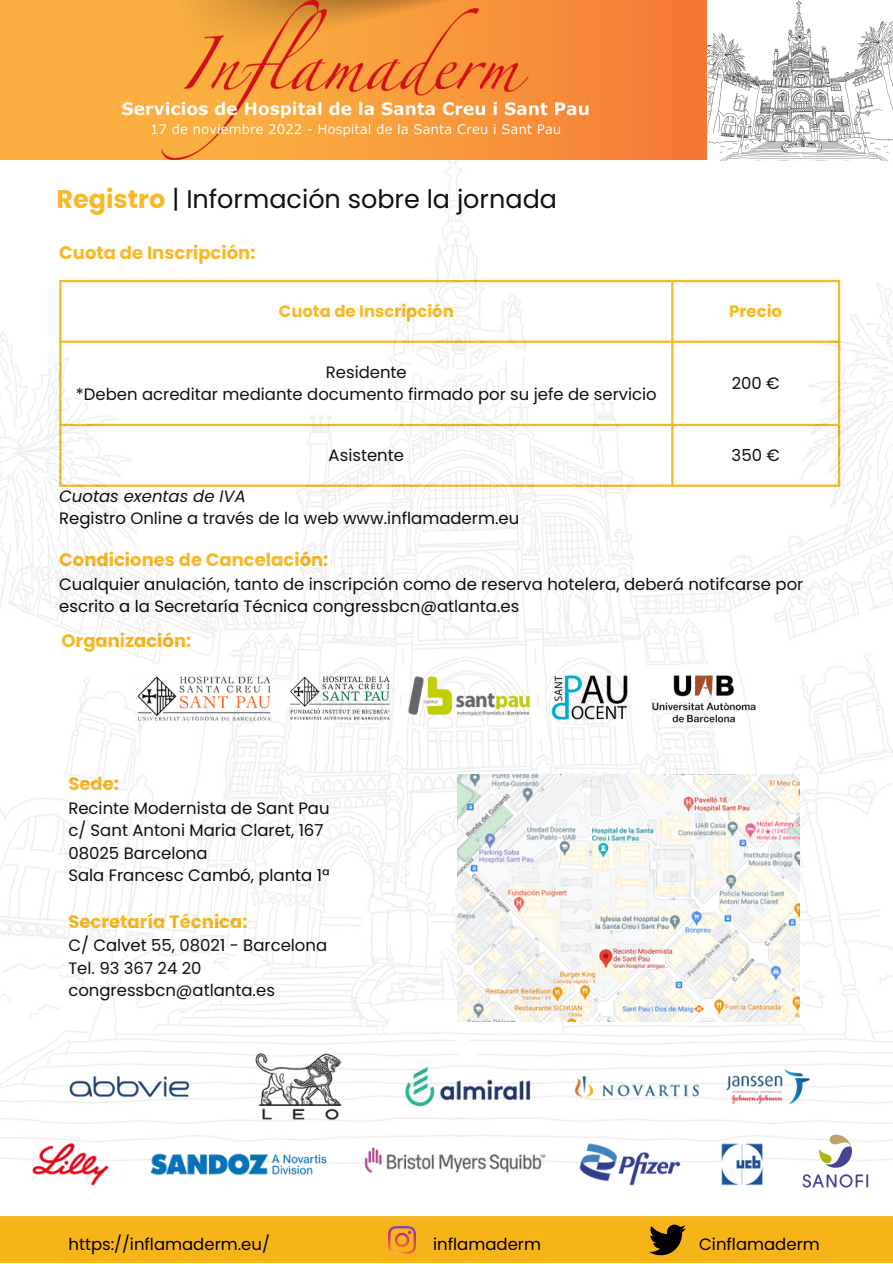
<style>
.page{position:relative;width:893px;height:1264px;background:#fff}
.page>*{position:absolute;margin:0;border:0;box-sizing:border-box;transform-origin:0 0}
.t1{font:25.5px "Poppins";color:#000}
.t2{font:700 18px "Poppins";color:#f7b418}
.t3{font:16.5px/22.5px "Poppins";color:#000}
.t4{font:700 16.5px "Poppins";color:#f7b418}
.t5{font:italic 16.5px "Poppins";color:#000}
.s1{font-weight:700;color:#f7b418}
</style>
<div class="page">
<div style="left:0;top:1216px;width:892px;height:46px;background:#f7b418"></div>
<img style="left:0;top:0;width:892px;height:1218px">
<hr style="left:59px;top:282px;width:2px;height:202px;background:#f7b418">
<hr style="left:671px;top:282px;width:2px;height:202px;background:#f7b418">
<hr style="left:837px;top:282px;width:3px;height:202px;background:#f7b418">
<hr style="left:59px;top:280px;width:781px;height:2px;background:#f7b418">
<hr style="left:59px;top:340px;width:781px;height:3px;background:#f7b418">
<hr style="left:59px;top:424px;width:781px;height:2px;background:#f7b418">
<hr style="left:59px;top:484px;width:781px;height:3px;background:#f7b418">
<svg style="left:388px;top:1226px;width:28px;height:27px"></svg>
<svg style="left:649px;top:1224px;width:37px;height:31px"></svg>
<img style="left:458px;top:774px;width:341px;height:247px">
<img style="left:133px;top:674px;width:142px;height:48px">
<img style="left:285px;top:670px;width:109px;height:56px">
<img style="left:407px;top:673px;width:125px;height:45px">
<img style="left:550px;top:674px;width:78px;height:47px">
<img style="left:640px;top:670px;width:127px;height:58px">
<img style="left:61px;top:1050px;width:771px;height:77px">
<img style="left:24px;top:1131px;width:764px;height:60px">
<img style="left:802px;top:1134px;width:66px;height:53px">
<h1 class="t1" style="left:56px;top:181px;width:502px"><span class="s1">Registro</span> | Información sobre la jornada</h1>
<p class="t2" style="left:59px;top:240px;width:198px">Cuota de Inscripción:</p>
<p class="t4" style="left:279px;top:300px;width:176px">Cuota de Inscripción</p>
<p class="t4" style="left:729px;top:300px;width:54px">Precio</p>
<p class="t3" style="left:76px;top:361px;width:582px;text-align:center">Residente<br>*Deben acreditar mediante documento firmado por su jefe de servicio</p>
<p class="t3" style="left:731px;top:372px;width:49px">200 €</p>
<p class="t3" style="left:328px;top:444px;width:77px">Asistente</p>
<p class="t3" style="left:731px;top:444px;width:50px">350 €</p>
<p class="t5" style="left:59px;top:484px;width:188px">Cuotas exentas de IVA</p>
<p class="t3" style="left:59px;top:507px;width:461px">Registro Online a través de la web www.inflamaderm.eu</p>
<p class="t2" style="left:59px;top:547px;width:270px">Condiciones de Cancelación:</p>
<p class="t3" style="left:59px;top:572px;width:745px">Cualquier anulación, tanto de inscripción como de reserva hotelera, deberá notifcarse por escrito a la Secretaría Técnica congressbcn@atlanta.es</p>
<p class="t2" style="left:61px;top:628px;width:131px">Organización:</p>
<p class="t2" style="left:68px;top:771px;width:52px">Sede:</p>
<p class="t3" style="left:68px;top:797px;width:263px">Recinte Modernista de Sant Pau c/ Sant Antoni Maria Claret, 167<br>08025 Barcelona<br>Sala Francesc Cambó, planta 1ª</p>
<p class="t2" style="left:68px;top:908px;width:181px">Secretaría Técnica:</p>
<p class="t3" style="left:68px;top:934px;width:260px">C/ Calvet 55, 08021 - Barcelona<br>Tel. 93 367 24 20 congressbcn@atlanta.es</p>
<p class="t3" style="left:68px;top:1232px;width:203px">https://inflamaderm.eu/</p>
<p class="t3" style="left:433px;top:1232px;width:109px">inflamaderm</p>
<p class="t3" style="left:699px;top:1232px;width:122px">Cinflamaderm</p>
</div>
